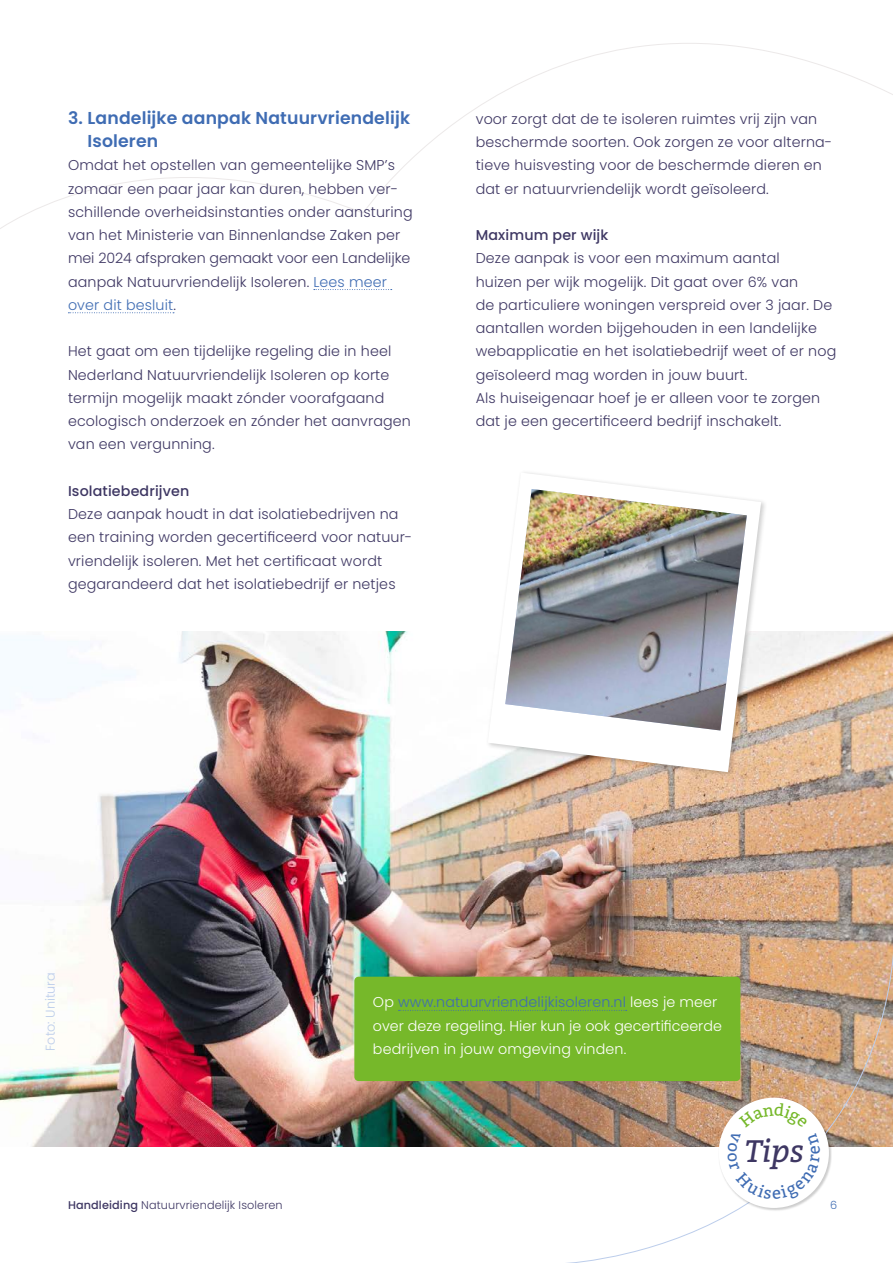
<style>
.page{position:relative;width:893px;height:1263px;background:#fff}
.page>*{position:absolute;margin:0;border:0;box-sizing:border-box;transform-origin:0 0}
.t1{font:italic 31.05px "Bitter";color:#3e3763}
.t2{font:600 17.25px/23.2px "Poppins";letter-spacing:.01em;color:#3f6cb3}
.t3{font:300 14.25px/23.2px "Poppins";letter-spacing:.01em;color:#3e3763}
.t4{font:300 14.25px/23.2px "Poppins";letter-spacing:.01em;color:#fff}
.t5{font:500 14.25px "Poppins";letter-spacing:.01em;color:#3e3763}
.t6{font:300 12.75px "Poppins";color:#bccdeb}
.t7{font:300 11.25px "Poppins";letter-spacing:.01em;color:#3e3763}
.t8{font:300 11.25px "Poppins";color:#3f6cb3}
.s1{color:#3f6cb3}
.s2{font-weight:500}
</style>
<div class="page">
<svg style="left:0;top:43px;width:893px;height:186px"></svg>
<img style="left:0;top:631px;width:893px;height:516px">
<svg style="left:314px;top:289px;width:78px;height:1px"></svg>
<svg style="left:68px;top:312px;width:106px;height:1px"></svg>
<img style="left:364px;top:777px;width:529px;height:486px">
<div style="left:354px;top:977px;width:386px;height:104px;background:#76b82a;border-radius:4px"></div>
<svg style="left:399px;top:1010px;width:228px;height:1px"></svg>
<div style="left:485px;top:470px;width:282px;height:308px;background:#000;opacity:.2"></div>
<svg style="left:488px;top:472px;width:273px;height:300px"></svg>
<img style="left:505px;top:489px;width:242px;height:241px">
<div style="left:718px;top:1097px;width:114px;height:114px;background:#000;opacity:.2"></div>
<svg style="left:719px;top:1098px;width:110px;height:110px"></svg>
<p class="t2" style="left:87px;top:106px;width:324px;text-indent:-19px">3. Landelijke aanpak Natuurvriendelijk<br>Isoleren</p>
<p class="t3" style="left:68px;top:154px;width:346px">Omdat het opstellen van gemeentelijke SMP’s zomaar een paar jaar kan duren, hebben ver&shy;schillende overheidsinstanties onder aansturing van het Ministerie van Binnenlandse Zaken per mei 2024 afspraken gemaakt voor een Landelijke aanpak Natuurvriendelijk Isoleren. <span class="s1">Lees meer over dit besluit</span>.</p>
<p class="t3" style="left:68px;top:340px;width:344px">Het gaat om een tijdelijke regeling die in heel Nederland Natuurvriendelijk Isoleren op korte termijn mogelijk maakt zónder voorafgaand ecologisch onderzoek en zónder het aanvragen van een vergunning.</p>
<p class="t5" style="left:68px;top:483px;width:123px">Isolatiebedrijven</p>
<p class="t3" style="left:68px;top:503px;width:346px">Deze aanpak houdt in dat isolatiebedrijven na een training worden gecertificeerd voor natuur&shy;vriendelijk isoleren. Met het certificaat wordt gegarandeerd dat het isolatiebedrijf er netjes</p>
<p class="t3" style="left:476px;top:107px;width:358px">voor zorgt dat de te isoleren ruimtes vrij zijn van beschermde soorten. Ook zorgen ze voor alterna&shy;tieve huisvesting voor de beschermde dieren en dat er natuurvriendelijk wordt geïsoleerd.</p>
<p class="t5" style="left:476px;top:227px;width:134px">Maximum per wijk</p>
<p class="t3" style="left:476px;top:247px;width:362px">Deze aanpak is voor een maximum aantal<br>huizen per wijk mogelijk. Dit gaat over 6% van<br>de particuliere woningen verspreid over 3 jaar. De aantallen worden bijgehouden in een landelijke webapplicatie en het isolatiebedrijf weet of er nog geïsoleerd mag worden in jouw buurt.<br>Als huiseigenaar hoef je er alleen voor te zorgen dat je een gecertificeerd bedrijf inschakelt.</p>
<p class="t6" style="left:43px;top:1051px;width:80px;rotate:-90deg">Foto: Unitura</p>
<p class="t4" style="left:373px;top:991px;width:350px">Op <span class="s1">www.natuurvriendelijkisoleren.nl</span> lees je meer over deze regeling. Hier kun je ook gecertificeerde bedrijven in jouw omgeving vinden.</p>
<h1 class="t1" style="left:745px;top:1131px;width:61px">Tips</h1>
<p class="t7" style="left:68px;top:1199px;width:216px"><span class="s2">Handleiding</span> Natuurvriendelijk Isoleren</p>
<p class="t8" style="left:830px;top:1198px;width:9px">6</p>
</div>
